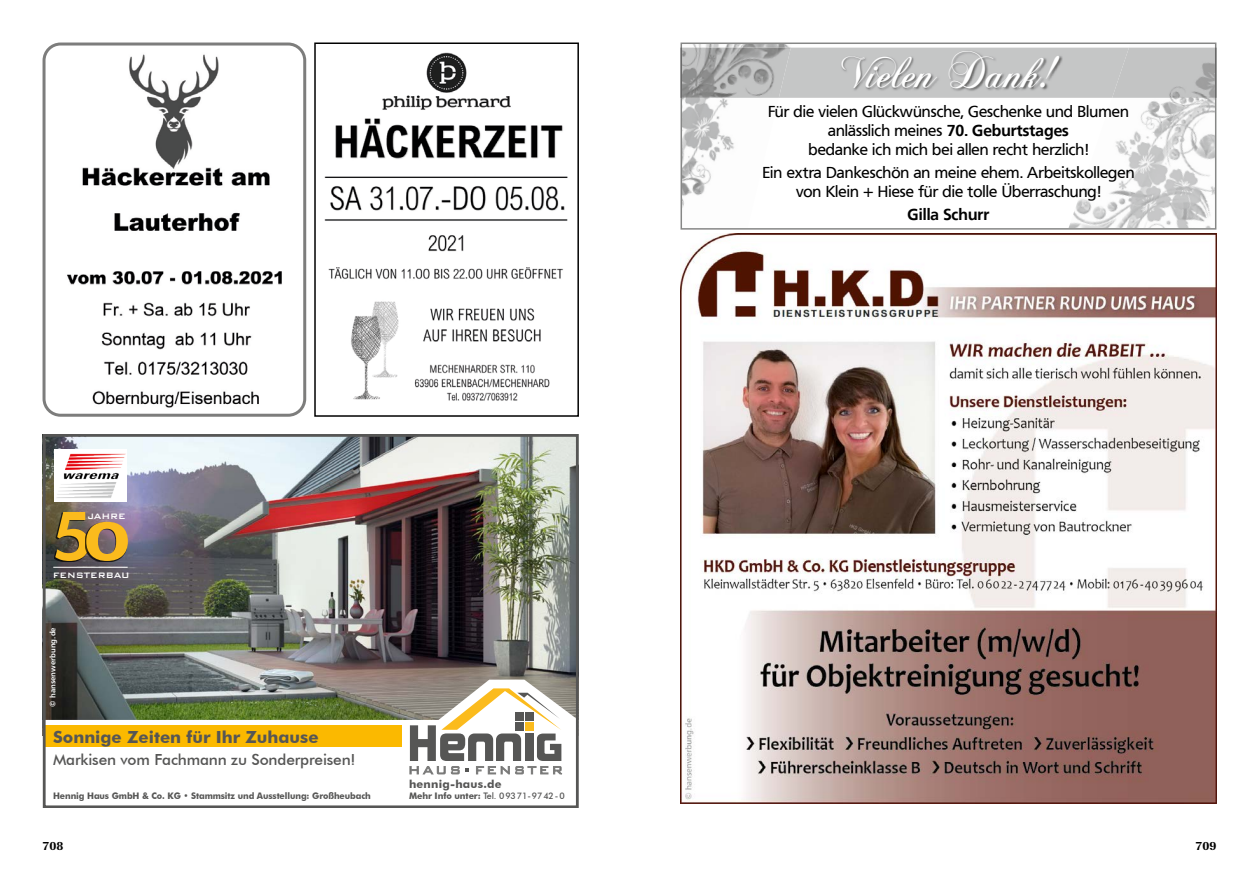
<style>
.page{position:relative;width:1259px;height:893px;background:#fff}
.page>*{position:absolute;margin:0;border:0;box-sizing:border-box;transform-origin:0 0}
.t1{font:45.9px "Chopin Script";color:#fff}
.t2{font:700 16.65px "Futura BT";color:#565655}
.t3{font:15.75px/18.9px "Frutiger BSK";color:#000;text-align:center}
.t4{font:700 15.75px "Frutiger BSK";color:#000}
.t5{font:500 15.3px "Futura BT";letter-spacing:-.01em;color:#565655}
.t6{font:700 expanded 12px "Imperial URW";color:#000}
.t7{font:700 11.1px "Futura BT";letter-spacing:.02em;color:#565655}
.t8{font:500 10.5px "Bank Gothic BT";color:#fff;scale:.96 1}
.t9{font:700 9px "Futura BT";letter-spacing:-.01em;color:#565655;scale:.96 1}
.t10{font:500 9px "Futura BT";letter-spacing:-.01em;color:#565655}
.t11{font:7.65px "Humanist 777 BT Bold B";color:#fff}
.s1{font-weight:700}
</style>
<div class="page">
<img style="left:47px;top:438px;width:527px;height:242px">
<div style="left:55px;top:450px;width:72px;height:52px;background:#fff"></div>
<img style="left:56px;top:453px;width:70px;height:45px">
<div style="left:54px;top:513px;width:34px;height:49px;background:#000;opacity:.75"></div>
<div style="left:85px;top:523px;width:42px;height:39px;background:#000;opacity:.75"></div>
<svg style="left:55px;top:512px;width:73px;height:49px;background:#af893f"></svg>
<hr style="left:53px;top:567px;width:75px;height:1px;background:#fff">
<svg style="left:47px;top:680px;width:527px;height:95px"></svg>
<div style="left:43px;top:725px;width:359px;height:22px;background:#fbb900"></div>
<img style="left:66px;top:762px;width:304px;height:1px">
<svg style="left:410px;top:688px;width:152px;height:86px"></svg>
<div style="left:43px;top:434px;width:535px;height:374px;border:3px solid #565655"></div>
<img style="left:67px;top:167px;width:215px;height:241px">
<img style="left:128px;top:54px;width:93px;height:116px">
<div style="left:43px;top:43px;width:263px;height:374px;border:3px solid #7d7d7c;border-radius:16px"></div>
<img style="left:324px;top:52px;width:244px;height:349px">
<img style="left:680px;top:234px;width:536px;height:570px">
<svg style="left:680px;top:43px;width:536px;height:187px"></svg>
<div style="left:791px;top:48px;width:321px;height:50px;background:#c5c6c6"></div>
<img style="left:682px;top:48px;width:109px;height:50px">
<img style="left:1112px;top:48px;width:103px;height:50px">
<hr style="left:1215px;top:48px;width:1px;height:50px;background:#696969">
<hr style="left:680px;top:48px;width:2px;height:50px;background:#696969">
<img style="left:841px;top:50px;width:221px;height:41px">
<h1 class="t1" style="left:841px;top:44px;width:216px">Vielen Dank!</h1>
<p class="t8" style="left:87px;top:511px;width:41px">JAHRE</p>
<p class="t8" style="left:53px;top:569px;width:82px">FENSTERBAU</p>
<p class="t11" style="left:48px;top:707px;width:81px;rotate:-90deg">© hansenwerbung.de</p>
<p class="t2" style="left:53px;top:727px;width:267px">Sonnige Zeiten für Ihr Zuhause</p>
<p class="t5" style="left:53px;top:750px;width:304px">Markisen vom Fachmann zu Sonderpreisen!</p>
<p class="t9" style="left:53px;top:790px;width:332px">Hennig Haus GmbH &amp; Co. KG • Stammsitz und Ausstellung: Großheubach</p>
<p class="t7" style="left:409px;top:777px;width:94px">hennig-haus.de</p>
<p class="t10" style="left:409px;top:790px;width:157px"><span class="s1">Mehr Info unter:</span> Tel. 09371-9742-0</p>
<p class="t3" style="left:768px;top:102px;width:362px">Für die vielen Glückwünsche, Geschenke und Blumen anlässlich meines <span class="s1">70. Geburtstages<br></span>bedanke ich mich bei allen recht herzlich!</p>
<p class="t3" style="left:762px;top:163px;width:373px">Ein extra Dankeschön an meine ehem. Arbeitskollegen von Klein + Hiese für die tolle Überraschung!</p>
<p class="t4" style="left:907px;top:205px;width:83px">Gilla Schurr</p>
<p class="t6" style="left:43px;top:839px;width:22px">708</p>
<p class="t6" style="left:1195px;top:839px;width:22px">709</p>
</div>
